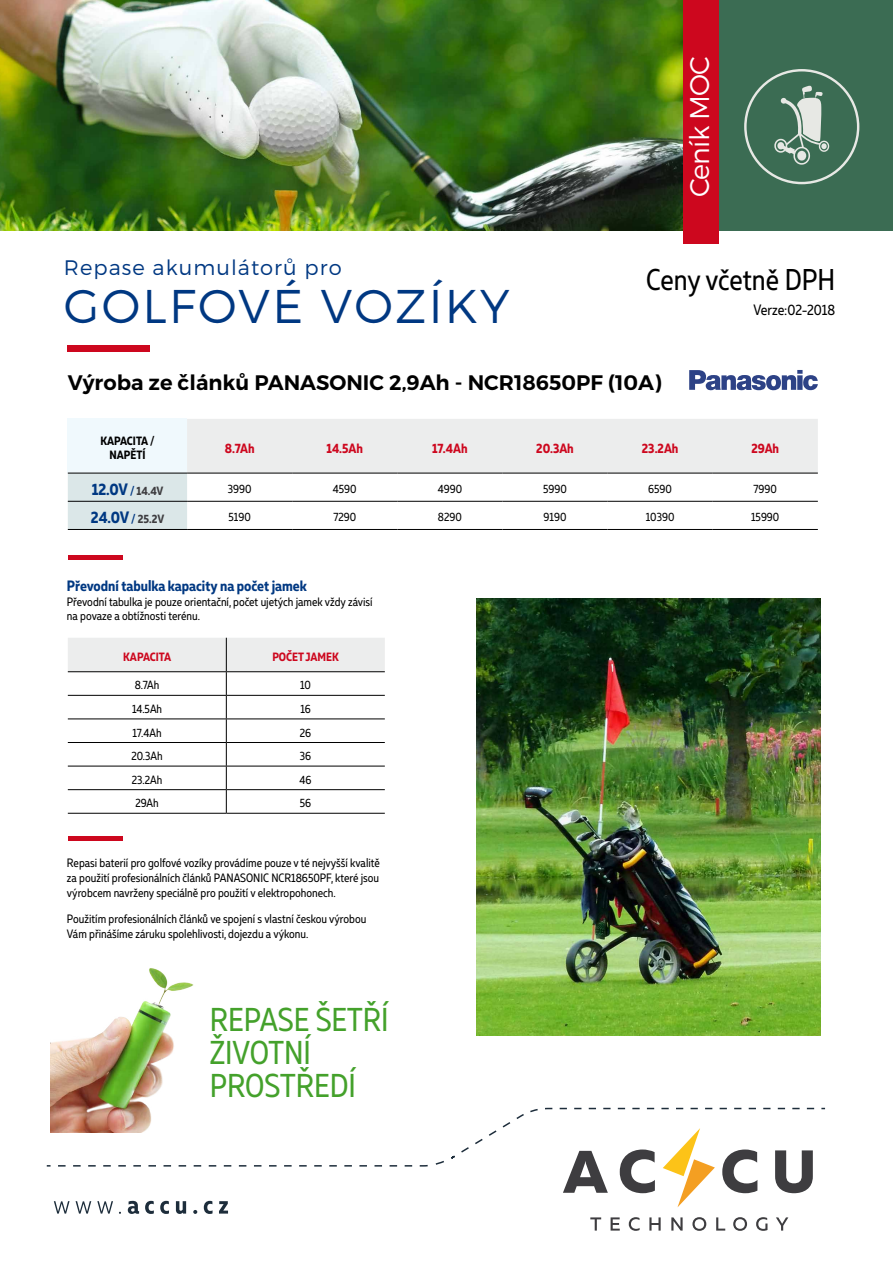
<style>
.page{position:relative;width:893px;height:1263px;background:#fff}
.page>*{position:absolute;margin:0;border:0;box-sizing:border-box;transform-origin:0 0}
.t1{font:300 47.25px "Montserrat";letter-spacing:.05em;color:#003882}
.t2{font:33px/33px "Muller Narrow";color:#44a12b}
.t3{font:30px "Muller Narrow";letter-spacing:-.005em;color:#000}
.t4{font:300 27px "Montserrat";letter-spacing:-.03em;color:#fff}
.t5{font:600 21px "Montserrat";color:#000}
.t6{font:300 21px "Montserrat";letter-spacing:.05em;color:#003882}
.t7{font:700 16.5px "Muller Narrow";letter-spacing:-.01em;color:#003882}
.t8{font:700 15px "Muller Narrow";color:#003882}
.t9{font:15px "Muller Narrow";color:#000}
.t10{font:700 13.5px "Muller Narrow";color:#cd071e}
.t11{font:12.15px/14.5px "Muller Narrow";color:#000}
.t12{font:12px "Muller Narrow";color:#000}
.t13{font:700 12px "Muller Narrow";color:#cd071e}
.t14{font:700 12px/13.5px "Muller Narrow";color:#000;text-align:center}
.s1{font-size:12px}
.s2{font-size:12px;color:#3e3d40}
</style>
<div class="page">
<div style="left:67px;top:345px;width:82px;height:7px;background:#cd071e"></div>
<svg style="left:68px;top:419px;width:750px;height:110px"></svg>
<hr style="left:68px;top:473px;width:119px;height:1px;background:#000">
<hr style="left:187px;top:473px;width:105px;height:1px;background:#000">
<hr style="left:292px;top:473px;width:105px;height:1px;background:#000">
<hr style="left:397px;top:473px;width:105px;height:1px;background:#000">
<hr style="left:502px;top:473px;width:106px;height:1px;background:#000">
<hr style="left:608px;top:473px;width:105px;height:1px;background:#000">
<hr style="left:713px;top:473px;width:105px;height:1px;background:#000">
<hr style="left:68px;top:501px;width:119px;height:1px;background:#000">
<hr style="left:68px;top:529px;width:119px;height:1px;background:#000">
<hr style="left:187px;top:501px;width:105px;height:1px;background:#000">
<hr style="left:187px;top:529px;width:105px;height:1px;background:#000">
<hr style="left:292px;top:501px;width:105px;height:1px;background:#000">
<hr style="left:292px;top:529px;width:105px;height:1px;background:#000">
<hr style="left:397px;top:501px;width:105px;height:1px;background:#000">
<hr style="left:397px;top:529px;width:105px;height:1px;background:#000">
<hr style="left:502px;top:501px;width:106px;height:1px;background:#000">
<hr style="left:502px;top:529px;width:106px;height:1px;background:#000">
<hr style="left:608px;top:501px;width:105px;height:1px;background:#000">
<hr style="left:608px;top:529px;width:105px;height:1px;background:#000">
<hr style="left:713px;top:501px;width:105px;height:1px;background:#000">
<hr style="left:713px;top:529px;width:105px;height:1px;background:#000">
<hr style="left:68px;top:813px;width:158px;height:1px;background:#000">
<hr style="left:226px;top:813px;width:159px;height:1px;background:#000">
<svg style="left:68px;top:638px;width:317px;height:175px"></svg>
<img style="left:0;top:0;width:683px;height:231px">
<div style="left:718px;top:0;width:175px;height:231px;background:#3b6c53"></div>
<svg style="left:744px;top:69px;width:115px;height:115px"></svg>
<div style="left:683px;top:0;width:35px;height:243px;background:#cd071e"></div>
<svg style="left:54px;top:1201px;width:16px;height:12px"></svg>
<svg style="left:76px;top:1201px;width:15px;height:12px"></svg>
<svg style="left:97px;top:1201px;width:16px;height:12px"></svg>
<svg style="left:128px;top:1201px;width:11px;height:13px"></svg>
<svg style="left:145px;top:1201px;width:9px;height:13px"></svg>
<svg style="left:160px;top:1201px;width:9px;height:13px"></svg>
<svg style="left:176px;top:1201px;width:10px;height:13px"></svg>
<svg style="left:193px;top:1210px;width:4px;height:4px"></svg>
<svg style="left:204px;top:1201px;width:9px;height:13px"></svg>
<svg style="left:219px;top:1201px;width:9px;height:12px"></svg>
<svg style="left:663px;top:1167px;width:52px;height:40px"></svg>
<svg style="left:620px;top:1167px;width:35px;height:26px"></svg>
<svg style="left:722px;top:1167px;width:35px;height:26px"></svg>
<svg style="left:775px;top:1167px;width:38px;height:26px"></svg>
<svg style="left:563px;top:1167px;width:45px;height:26px"></svg>
<svg style="left:590px;top:1217px;width:11px;height:13px"></svg>
<svg style="left:611px;top:1217px;width:9px;height:13px"></svg>
<svg style="left:629px;top:1217px;width:11px;height:14px"></svg>
<svg style="left:649px;top:1217px;width:12px;height:13px"></svg>
<svg style="left:671px;top:1217px;width:12px;height:13px"></svg>
<svg style="left:692px;top:1217px;width:14px;height:14px"></svg>
<svg style="left:716px;top:1217px;width:9px;height:13px"></svg>
<svg style="left:733px;top:1217px;width:14px;height:14px"></svg>
<svg style="left:756px;top:1217px;width:11px;height:14px"></svg>
<svg style="left:776px;top:1217px;width:12px;height:13px"></svg>
<svg style="left:46px;top:1107px;width:780px;height:60px"></svg>
<img style="left:51px;top:968px;width:154px;height:164px">
<img style="left:477px;top:599px;width:343px;height:436px">
<hr style="left:68px;top:555px;width:55px;height:4px;background:#cd071e">
<hr style="left:68px;top:837px;width:55px;height:4px;background:#cd071e">
<svg style="left:689px;top:370px;width:129px;height:20px"></svg>
<h3 class="t4" style="left:683px;top:197px;width:142px;rotate:-90deg">Ceník MOC</h3>
<h3 class="t6" style="left:64px;top:255px;width:279px">Repase akumulátorů pro</h3>
<h1 class="t1" style="left:64px;top:278px;width:447px">GOLFOVÉ VOZÍKY</h1>
<h3 class="t3" style="left:646px;top:261px;width:191px">Ceny včetně DPH</h3>
<p class="t9" style="left:753px;top:300px;width:83px">Verze:02-2018</p>
<h3 class="t5" style="left:68px;top:370px;width:595px">Výroba ze článků PANASONIC 2,9Ah - NCR18650PF (10A)</h3>
<p class="t14" style="left:100px;top:434px;width:56px">KAPACITA /<br>NAPĚTÍ</p>
<p class="t10" style="left:225px;top:439px;width:31px">8.7Ah</p>
<p class="t10" style="left:327px;top:439px;width:38px">14.5Ah</p>
<p class="t10" style="left:432px;top:439px;width:37px">17.4Ah</p>
<p class="t10" style="left:536px;top:439px;width:39px">20.3Ah</p>
<p class="t10" style="left:642px;top:439px;width:38px">23.2Ah</p>
<p class="t10" style="left:751px;top:439px;width:29px">29Ah</p>
<h3 class="t7" style="left:92px;top:479px;width:73px">12.0V <span class="s1">/</span> <span class="s2">14.4V</span></h3>
<p class="t12" style="left:228px;top:481px;width:25px">3990</p>
<p class="t12" style="left:333px;top:481px;width:25px">4590</p>
<p class="t12" style="left:438px;top:481px;width:26px">4990</p>
<p class="t12" style="left:543px;top:481px;width:25px">5990</p>
<p class="t12" style="left:648px;top:481px;width:25px">6590</p>
<p class="t12" style="left:754px;top:481px;width:25px">7990</p>
<h3 class="t7" style="left:91px;top:507px;width:75px">24.0V <span class="s1">/</span> <span class="s2">25.2V</span></h3>
<p class="t12" style="left:229px;top:510px;width:24px">5190</p>
<p class="t12" style="left:333px;top:510px;width:24px">7290</p>
<p class="t12" style="left:438px;top:510px;width:25px">8290</p>
<p class="t12" style="left:544px;top:510px;width:24px">9190</p>
<p class="t12" style="left:646px;top:510px;width:30px">10390</p>
<p class="t12" style="left:751px;top:510px;width:30px">15990</p>
<p class="t8" style="left:67px;top:576px;width:241px">Převodní tabulka kapacity na počet jamek</p>
<p class="t11" style="left:67px;top:594px;width:307px">Převodní tabulka je pouze orientační, počet ujetých jamek vždy závisí na povaze a obtížnosti terénu.</p>
<p class="t13" style="left:123px;top:649px;width:49px">KAPACITA</p>
<p class="t13" style="left:272px;top:649px;width:68px">POČET JAMEK</p>
<p class="t12" style="left:135px;top:678px;width:26px">8.7Ah</p>
<p class="t12" style="left:300px;top:678px;width:12px">10</p>
<p class="t12" style="left:132px;top:701px;width:32px">14.5Ah</p>
<p class="t12" style="left:300px;top:701px;width:12px">16</p>
<p class="t12" style="left:133px;top:725px;width:31px">17.4Ah</p>
<p class="t12" style="left:300px;top:725px;width:13px">26</p>
<p class="t12" style="left:131px;top:748px;width:33px">20.3Ah</p>
<p class="t12" style="left:300px;top:748px;width:13px">36</p>
<p class="t12" style="left:132px;top:772px;width:32px">23.2Ah</p>
<p class="t12" style="left:300px;top:772px;width:14px">46</p>
<p class="t12" style="left:135px;top:796px;width:25px">29Ah</p>
<p class="t12" style="left:300px;top:796px;width:13px">56</p>
<p class="t11" style="left:67px;top:856px;width:314px;text-align:justify">Repasi baterií pro golfové vozíky provádíme pouze v té nejvyšší kvalitě za použití profesionálních článků PANASONIC NCR18650PF, které jsou výrobcem navrženy speciálně pro použití v elektropohonech.</p>
<p class="t11" style="left:67px;top:912px;width:301px">Použitím profesionálních článků ve spojení s vlastní českou výrobou<br>Vám přinášíme záruku spolehlivosti, dojezdu a výkonu.</p>
<h2 class="t2" style="left:210px;top:1002px;width:180px">REPASE ŠETŘÍ<br>ŽIVOTNÍ<br>PROSTŘEDÍ</h2>
</div>
